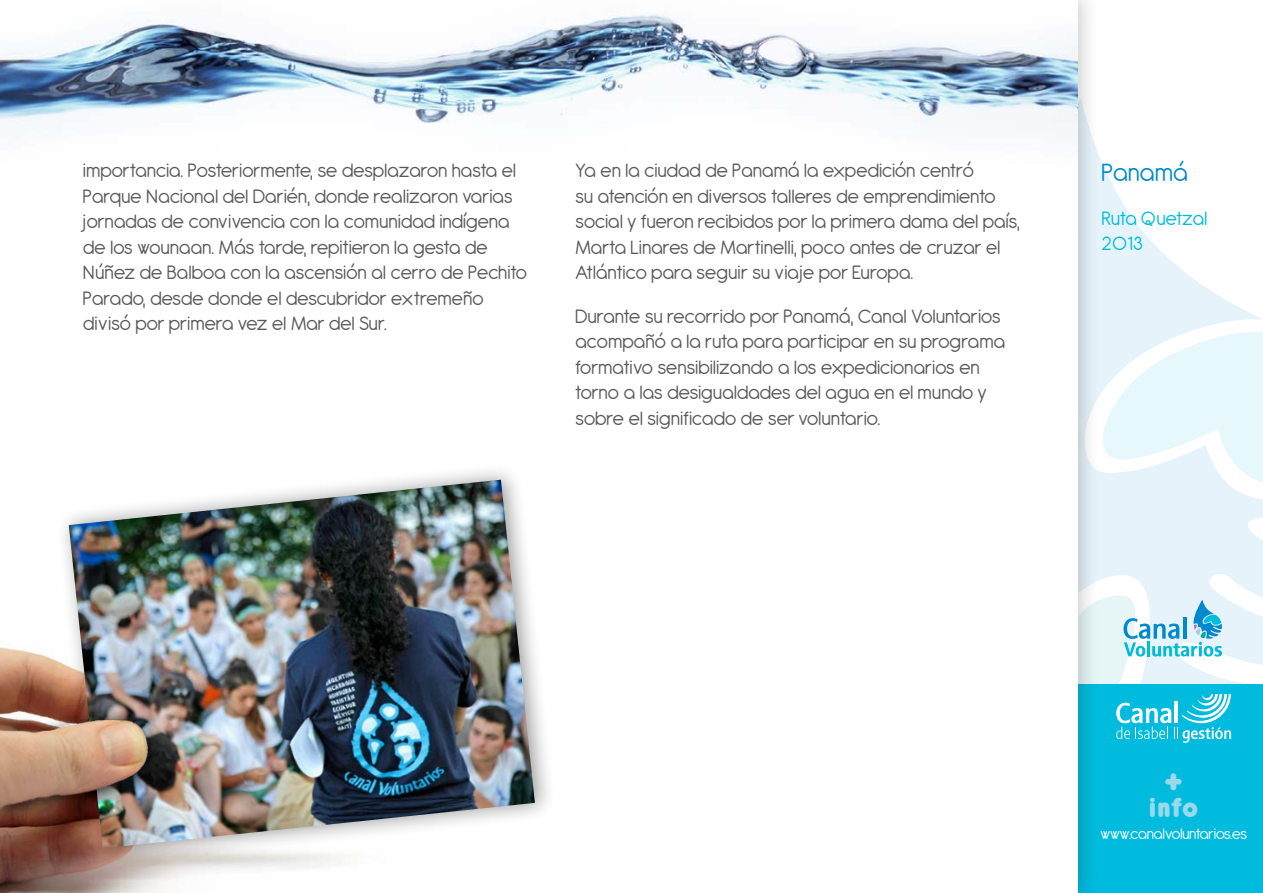
<style>
.page{position:relative;width:1263px;height:893px;background:#fff}
.page>*{position:absolute;margin:0;border:0;box-sizing:border-box;transform-origin:0 0}
.t1{font:800 36px "Antipasto";color:#98d9ec}
.t2{font:800 30px "Antipasto";color:#98d9ec}
.t3{font:27px "Antipasto";color:#0089cf}
.t4{font:21px/25.5px "Antipasto";letter-spacing:-.02em;color:#58595b}
.t5{font:21px/25.5px "Antipasto";letter-spacing:.02em;color:#0bd}
.t6{font:16.5px "Antipasto";letter-spacing:-.04em;color:#fff}
</style>
<div class="page">
<svg style="left:1100px;top:159px;width:162px;height:172px"></svg>
<div style="left:1067px;top:685px;width:196px;height:208px;background:#0bd"></div>
<div style="left:0;top:0;width:1077px;height:893px;background:#fff"></div>
<div style="left:55px;top:462px;width:501px;height:404px;background:#000;opacity:.4"></div>
<img style="left:69px;top:480px;width:466px;height:368px">
<img style="left:0;top:601px;width:435px;height:292px">
<img style="left:0;top:12px;width:1077px;height:128px">
<svg style="left:1077px;top:331px;width:186px;height:412px"></svg>
<p class="t4" style="left:83px;top:158px;width:446px">importancia. Posteriormente, se desplazaron hasta el Parque Nacional del Darién, donde realizaron varias jornadas de convivencia con la comunidad indígena de los wounaan. Más tarde, repitieron la gesta de Núñez de Balboa con la ascensión al cerro de Pechito Parado, desde donde el descubridor extremeño divisó por primera vez el Mar del Sur.</p>
<p class="t4" style="left:575px;top:158px;width:446px">Ya en la ciudad de Panamá la expedición centró<br>su atención en diversos talleres de emprendimiento social y fueron recibidos por la primera dama del país, Marta Linares de Martinelli, poco antes de cruzar el Atlántico para seguir su viaje por Europa.</p>
<p class="t4" style="left:575px;top:304px;width:432px">Durante su recorrido por Panamá, Canal Voluntarios acompañó a la ruta para participar en su programa formativo sensibilizando a los expedicionarios en torno a las desigualdades del agua en el mundo y sobre el significado de ser voluntario.</p>
<p class="t3" style="left:1101px;top:157px;width:88px">Panamá</p>
<p class="t5" style="left:1101px;top:206px;width:108px">Ruta Quetzal<br>2013</p>
<h1 class="t1" style="left:1164px;top:758px;width:20px">+</h1>
<h2 class="t2" style="left:1149px;top:788px;width:51px">info</h2>
<p class="t6" style="left:1100px;top:824px;width:149px">www.canalvoluntarios.es</p>
</div>
